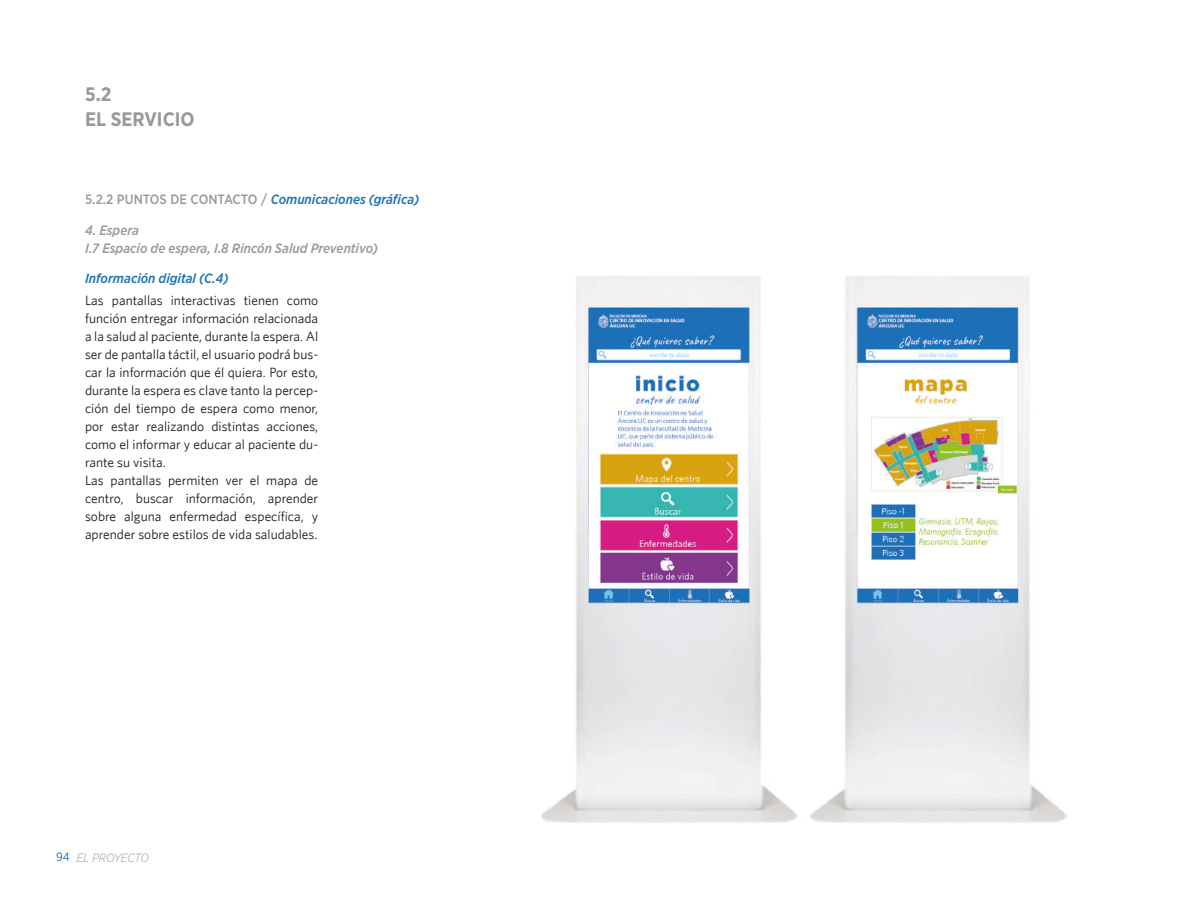
<style>
.page{position:relative;width:1188px;height:918px;background:#fff}
.page>*{position:absolute;margin:0;border:0;box-sizing:border-box;transform-origin:0 0}
.t1{font:700 19.5px/25.5px "Gotham Narrow";color:#999}
.t2{font:13.5px/18px "Whitney";color:#1d1d1b}
.t3{font:italic 500 13.5px "Gotham Narrow";color:#1d70b8}
.t4{font:italic 500 13.5px/18px "Gotham Narrow";color:#999}
.t5{font:italic 300 12px "Gotham Narrow";letter-spacing:-.005em;color:#999}
.s1{font-style:normal;color:#999}
.s2{font-weight:400;font-style:normal;color:#1d70b8}
</style>
<div class="page">
<img style="left:541px;top:276px;width:526px;height:547px">
<h1 class="t1" style="left:85px;top:81px;width:111px">5.2<br>EL SERVICIO</h1>
<p class="t3" style="left:85px;top:191px;width:336px"><span class="s1">5.2.2 PUNTOS DE CONTACTO /</span> Comunicaciones (gráfica)</p>
<p class="t4" style="left:85px;top:221px;width:295px">4. Espera<br>I.7 Espacio de espera, I.8 Rincón Salud Preventivo)</p>
<p class="t3" style="left:85px;top:270px;width:145px">Información digital (C.4)</p>
<p class="t2" style="left:85px;top:291px;width:235px">Las pantallas interactivas tienen como función entregar información relacionada a la salud al paciente, durante la espera. Al ser de pantalla táctil, el usuario podrá bus&shy;car la información que él quiera. Por esto, durante la espera es clave tanto la percep&shy;ción del tiempo de espera como menor, por estar realizando distintas acciones, como el informar y educar al paciente du&shy;rante su visita.<br>Las pantallas permiten ver el mapa de centro, buscar información, aprender sobre alguna enfermedad específica, y aprender sobre estilos de vida saludables.</p>
<p class="t5" style="left:56px;top:850px;width:94px"><span class="s2">94</span> EL PROYECTO</p>
</div>
